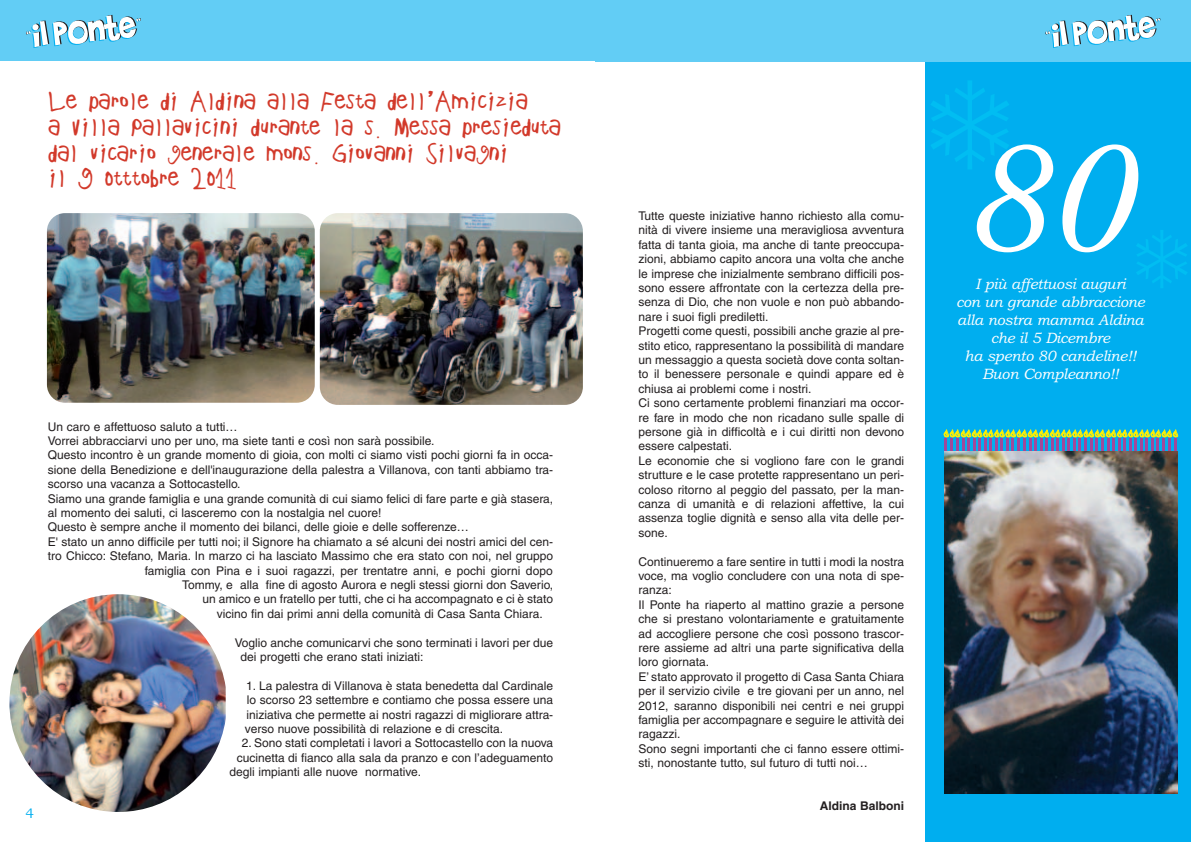
<style>
.page{position:relative;width:1191px;height:842px;background:#fff}
.page>*{position:absolute;margin:0;border:0;box-sizing:border-box;transform-origin:0 0}
.t1{font:italic 165px "Adobe Garamond";color:#fff}
.t2{font:21.5px/25.8px "Childs Play Age Seven";letter-spacing:-.015em;color:#d2392a}
.t3{font:italic 15px/18px "Bookman Old Style";letter-spacing:-.02em;color:#fff;text-align:center}
.t4{font:14px "Bookman Old Style";color:#00aeef}
.t5{font:12px/14.4px "Helvetica";color:#231f20}
.t6{font:700 12px "Helvetica";color:#231f20}
</style>
<div class="page">
<div style="left:925px;top:61px;width:266px;height:781px;background:#00aeef"></div>
<div style="left:0;top:0;width:595px;height:61px;background:#62cdf5"></div>
<div style="left:595px;top:0;width:596px;height:62px;background:#62cdf5"></div>
<svg style="left:26px;top:15px;width:115px;height:33px"></svg>
<svg style="left:1045px;top:15px;width:115px;height:33px"></svg>
<img style="left:47px;top:213px;width:268px;height:190px">
<img style="left:320px;top:213px;width:263px;height:192px">
<img style="left:9px;top:594px;width:217px;height:218px">
<svg style="left:943px;top:429px;width:235px;height:25px"></svg>
<img style="left:944px;top:452px;width:233px;height:342px">
<svg style="left:931px;top:81px;width:78px;height:88px"></svg>
<svg style="left:1136px;top:230px;width:51px;height:58px"></svg>
<h2 class="t2" style="left:48px;top:88px;width:514px">Le parole di Aldina alla Festa dell’Amicizia<br>a Villa Pallavicini durante la s. Messa presieduta dal vicario generale mons. Giovanni Silvagni<br>il 9 0tttobre 2011</h2>
<p class="t4" style="left:25px;top:805px;width:10px">4</p>
<p class="t5" style="left:48px;top:420px;width:191px">Un caro e affettuoso saluto a tutti…</p>
<p class="t5" style="left:48px;top:435px;width:388px">Vorrei abbracciarvi uno per uno, ma siete tanti e così non sarà possibile.</p>
<p class="t5" style="left:48px;top:449px;width:507px">Questo incontro è un grande momento di gioia, con molti ci siamo visti pochi giorni fa in occa-</p>
<p class="t5" style="left:48px;top:463px;width:507px">sione della Benedizione e dell'inaugurazione della palestra a Villanova, con tanti abbiamo tra-</p>
<p class="t5" style="left:48px;top:478px;width:194px">scorso una vacanza a Sottocastello.</p>
<p class="t5" style="left:48px;top:492px;width:507px">Siamo una grande famiglia e una grande comunità di cui siamo felici di fare parte e già stasera,</p>
<p class="t5" style="left:48px;top:507px;width:335px">al momento dei saluti, ci lasceremo con la nostalgia nel cuore!</p>
<p class="t5" style="left:48px;top:521px;width:422px">Questo è sempre anche il momento dei bilanci, delle gioie e delle sofferenze…</p>
<p class="t5" style="left:48px;top:535px;width:507px">E' stato un anno difficile per tutti noi; il Signore ha chiamato a sé alcuni dei nostri amici del cen-</p>
<p class="t5" style="left:48px;top:550px;width:507px">tro Chicco: Stefano, Maria. In marzo ci ha lasciato Massimo che era stato con noi, nel gruppo</p>
<p class="t5" style="left:145px;top:564px;width:409px">famiglia con Pina e i suoi ragazzi, per trentatre anni, e pochi giorni dopo</p>
<p class="t5" style="left:182px;top:579px;width:372px">Tommy, e alla fine di agosto Aurora e negli stessi giorni don Saverio,</p>
<p class="t5" style="left:202px;top:593px;width:352px">un amico e un fratello per tutti, che ci ha accompagnato e ci è stato</p>
<p class="t5" style="left:217px;top:607px;width:327px">vicino fin dai primi anni della comunità di Casa Santa Chiara.</p>
<p class="t5" style="left:240px;top:636px;width:314px;text-indent:-6px">Voglio anche comunicarvi che sono terminati i lavori per due dei progetti che erano stati iniziati:</p>
<p class="t5" style="left:245px;top:679px;width:310px;text-align:justify">1. La palestra di Villanova è stata benedetta dal Cardinale lo scorso 23 settembre e contiamo che possa essere una iniziativa che permette ai nostri ragazzi di migliorare attra&shy;verso nuove possibilità di relazione e di crescita.</p>
<p class="t5" style="left:242px;top:737px;width:313px">2. Sono stati completati i lavori a Sottocastello con la nuova</p>
<p class="t5" style="left:237px;top:751px;width:318px">cucinetta di fianco alla sala da pranzo e con l’adeguamento</p>
<p class="t5" style="left:229px;top:766px;width:193px">degli impianti alle nuove normative.</p>
<p class="t5" style="left:638px;top:210px;width:267px">Tutte queste iniziative hanno richiesto alla comu-</p>
<p class="t5" style="left:638px;top:224px;width:267px;text-align:justify">nità di vivere insieme una meravigliosa avventura fatta di tanta gioia, ma anche di tante preoccupa&shy;zioni, abbiamo capito ancora una volta che anche</p>
<p class="t5" style="left:638px;top:267px;width:267px">le imprese che inizialmente sembrano difficili pos-</p>
<p class="t5" style="left:638px;top:282px;width:267px">sono essere affrontate con la certezza della pre&shy;senza di Dio, che non vuole e non può abbando&shy;nare i suoi figli prediletti.<br>Progetti come questi, possibili anche grazie al pre&shy;stito etico, rappresentano la possibilità di mandare un messaggio a questa società dove conta soltan&shy;to il benessere personale e quindi appare ed è chiusa ai problemi come i nostri.<br>Ci sono certamente problemi finanziari ma occor&shy;re fare in modo che non ricadano sulle spalle di persone già in difficoltà e i cui diritti non devono essere calpestati.<br>Le economie che si vogliono fare con le grandi strutture e le case protette rappresentano un peri&shy;coloso ritorno al peggio del passato, per la man&shy;canza di umanità e di relazioni affettive, la cui assenza toglie dignità e senso alla vita delle per&shy;sone.</p>
<p class="t5" style="left:638px;top:555px;width:267px">Continueremo a fare sentire in tutti i modi la nostra voce, ma voglio concludere con una nota di spe&shy;ranza:<br>Il Ponte ha riaperto al mattino grazie a persone che si prestano volontariamente e gratuitamente ad accogliere persone che così possono trascor&shy;rere assieme ad altri una parte significativa della loro giornata.<br>E’ stato approvato il progetto di Casa Santa Chiara per il servizio civile e tre giovani per un anno, nel 2012, saranno disponibili nei centri e nei gruppi famiglia per accompagnare e seguire le attività dei ragazzi.<br>Sono segni importanti che ci fanno essere ottimi&shy;sti, nonostante tutto, sul futuro di tutti noi…</p>
<p class="t6" style="left:820px;top:802px;width:86px">Aldina Balboni</p>
<h1 class="t1" style="left:967px;top:132px;width:167px">80</h1>
<p class="t3" style="left:956px;top:275px;width:190px">I più affettuosi auguri<br>con un grande abbraccione alla nostra mamma Aldina che il 5 Dicembre<br>ha spento 80 candeline!!<br>Buon Compleanno!!</p>
</div>
